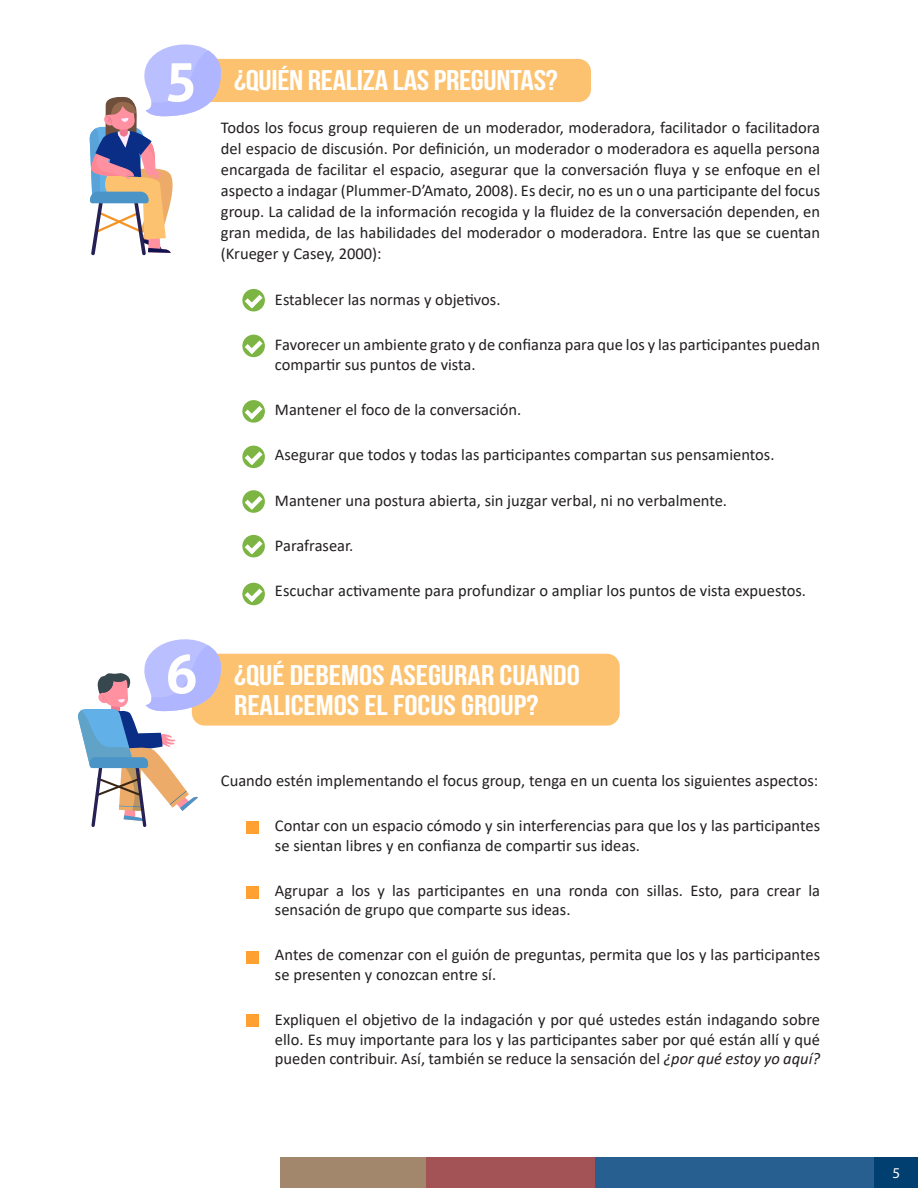
<style>
.page{position:relative;width:918px;height:1188px;background:#fff}
.page>*{position:absolute;margin:0;border:0;box-sizing:border-box;transform-origin:0 0}
.t1{font:700 54px "Aller";color:#fff}
.t2{font:700 28.5px/30px "Bebas Neue";color:#fff;scale:1.17 1}
.t3{font:16.5px/21px "Calibri";color:#231f20}
.t4{font:15px "Myriad Pro";color:#fff}
.s1{font-style:italic}
</style>
<div class="page">
<div style="left:192px;top:59px;width:399px;height:43px;background:#fcc270;border-radius:13px"></div>
<div style="left:192px;top:654px;width:428px;height:72px;background:#fcc270;border-radius:13px"></div>
<div style="left:242px;top:289px;width:23px;height:22px;background:#7cb544;border-radius:50%"></div>
<svg style="left:245px;top:295px;width:18px;height:13px"></svg>
<div style="left:242px;top:335px;width:23px;height:22px;background:#7cb544;border-radius:50%"></div>
<svg style="left:245px;top:340px;width:18px;height:14px"></svg>
<svg style="left:242px;top:400px;width:23px;height:23px"></svg>
<svg style="left:245px;top:406px;width:18px;height:14px"></svg>
<div style="left:242px;top:446px;width:23px;height:22px;background:#7cb544;border-radius:50%"></div>
<svg style="left:245px;top:451px;width:18px;height:14px"></svg>
<svg style="left:242px;top:490px;width:23px;height:23px"></svg>
<svg style="left:245px;top:496px;width:18px;height:14px"></svg>
<div style="left:242px;top:535px;width:23px;height:22px;background:#7cb544;border-radius:50%"></div>
<svg style="left:245px;top:541px;width:18px;height:13px"></svg>
<div style="left:242px;top:583px;width:23px;height:22px;background:#7cb544;border-radius:50%"></div>
<svg style="left:245px;top:589px;width:18px;height:13px"></svg>
<div style="left:247px;top:821px;width:12px;height:12px;background:#ffa033"></div>
<div style="left:247px;top:886px;width:12px;height:12px;background:#ffa033"></div>
<div style="left:247px;top:951px;width:12px;height:12px;background:#ffa033"></div>
<div style="left:247px;top:1015px;width:12px;height:12px;background:#ffa033"></div>
<svg style="left:78px;top:639px;width:143px;height:188px"></svg>
<svg style="left:89px;top:44px;width:132px;height:211px"></svg>
<div style="left:281px;top:1157px;width:637px;height:31px;background:#265f90"></div>
<div style="left:874px;top:1157px;width:44px;height:31px;background:#003f70"></div>
<div style="left:281px;top:1157px;width:314px;height:31px;background:#a35256"></div>
<div style="left:281px;top:1157px;width:145px;height:31px;background:#a2876c"></div>
<p class="t1" style="left:165px;top:46px;width:34px">5</p>
<p class="t1" style="left:165px;top:641px;width:34px">6</p>
<p class="t2" style="left:234px;top:65px;width:278px">¿QUIÉN REALIZA LAS PREGUNTAS?</p>
<p class="t3" style="left:221px;top:117px;width:601px;text-align:justify">Todos los focus group requieren de un moderador, moderadora, facilitador o facilitadora del espacio de discusión. Por definición, un moderador o moderadora es aquella persona encargada de facilitar el espacio, asegurar que la conversación fluya y se enfoque en el aspecto a indagar (Plummer-D’Amato, 2008). Es decir, no es un o una participante del focus group. La calidad de la información recogida y la fluidez de la conversación dependen, en gran medida, de las habilidades del moderador o moderadora. Entre las que se cuentan (Krueger y Casey, 2000):</p>
<p class="t3" style="left:248px;top:288px;width:254px">● Establecer las normas y objetivos.</p>
<p class="t3" style="left:275px;top:334px;width:547px;line-height:19.8px;text-indent:-27px">● Favorecer un ambiente grato y de confianza para que los y las participantes puedan compartir sus puntos de vista.</p>
<p class="t3" style="left:248px;top:399px;width:275px">● Mantener el foco de la conversación.</p>
<p class="t3" style="left:248px;top:444px;width:528px">● Asegurar que todos y todas las participantes compartan sus pensamientos.</p>
<p class="t3" style="left:248px;top:489px;width:481px">● Mantener una postura abierta, sin juzgar verbal, ni no verbalmente.</p>
<p class="t3" style="left:248px;top:535px;width:107px">● Parafrasear.</p>
<p class="t3" style="left:248px;top:580px;width:560px">● Escuchar activamente para profundizar o ampliar los puntos de vista expuestos.</p>
<p class="t2" style="left:234px;top:660px;width:297px">¿QUÉ DEBEMOS ASEGURAR CUANDO<br>REALICEMOS EL FOCUS GROUP?</p>
<p class="t3" style="left:221px;top:770px;width:599px">Cuando estén implementando el focus group, tenga en un cuenta los siguientes aspectos:</p>
<p class="t3" style="left:275px;top:816px;width:547px;line-height:19.5px;text-indent:-27px">● Contar con un espacio cómodo y sin interferencias para que los y las participantes se sientan libres y en confianza de compartir sus ideas.</p>
<p class="t3" style="left:275px;top:880px;width:547px;line-height:19.5px;text-indent:-27px">● Agrupar a los y las participantes en una ronda con sillas. Esto, para crear la sensación de grupo que comparte sus ideas.</p>
<p class="t3" style="left:275px;top:945px;width:547px;line-height:19.5px;text-indent:-27px">● Antes de comenzar con el guión de preguntas, permita que los y las participantes se presenten y conozcan entre sí.</p>
<p class="t3" style="left:275px;top:1009px;width:547px;line-height:19.5px;text-align:justify;text-indent:-27px">● Expliquen el objetivo de la indagación y por qué ustedes están indagando sobre ello. Es muy importante para los y las participantes saber por qué están allí y qué pueden contribuir. Así, también se reduce la sensación del <span class="s1">¿por qué estoy yo aquí?</span></p>
<p class="t4" style="left:892px;top:1164px;width:9px">5</p>
</div>
